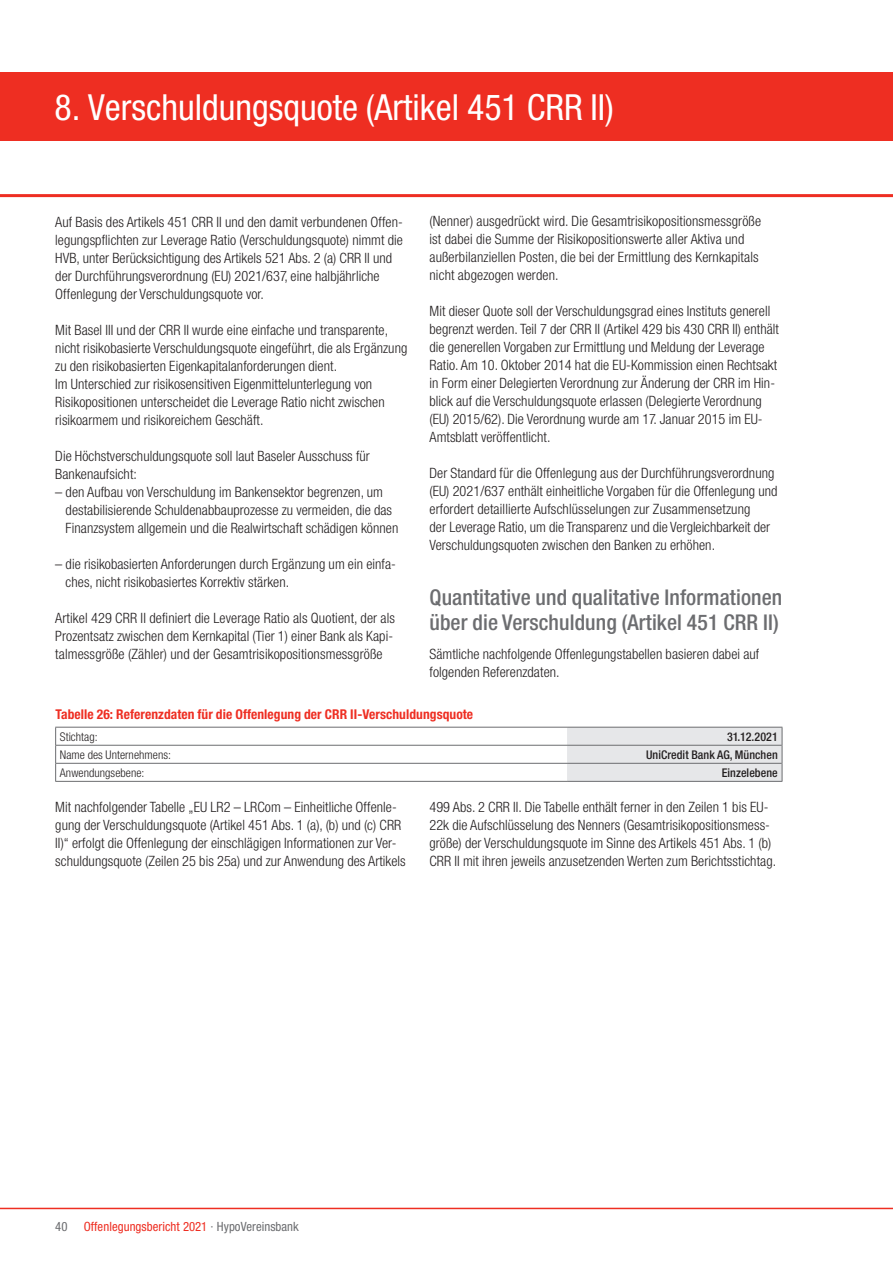
<style>
.page{position:relative;width:893px;height:1263px;background:#fff}
.page>*{position:absolute;margin:0;border:0;box-sizing:border-box;transform-origin:0 0}
.t1{font:condensed 36px "Helvetica Neue";color:#fff}
.t2{font:500 condensed 21.75px/24.8px "Helvetica Neue";letter-spacing:.005em;color:#6c6d70}
.t3{font:300 14.25px/18px "Helvetica HVB Cond";letter-spacing:.005em;color:#231f20}
.t4{font:700 condensed 13.5px "Helvetica Neue";letter-spacing:.005em;color:#ee2e22}
.t5{font:condensed 12.75px "Helvetica Neue";letter-spacing:.005em;color:#ee2e22}
.t6{font:condensed 12.75px "Helvetica Neue";color:#6c6d70}
.t7{font:300 12px "Helvetica HVB Cond";letter-spacing:.005em;color:#231f20}
.t8{font:500 12px "Helvetica HVB Cond";letter-spacing:.005em;color:#231f20}
.s1{color:#6c6d70}
</style>
<div class="page">
<hr style="left:0;top:1208px;width:893px;height:1px;background:#ee2e22">
<div style="left:0;top:72px;width:893px;height:68px;background:#ee2e22"></div>
<hr style="left:0;top:194px;width:893px;height:3px;background:#ee2e22">
<hr style="left:55px;top:727px;width:512px;height:1px;background:#6c6d70">
<svg style="left:55px;top:727px;width:1px;height:54px"></svg>
<hr style="left:55px;top:781px;width:512px;height:1px;background:#6c6d70">
<hr style="left:567px;top:781px;width:215px;height:1px;background:#6c6d70">
<hr style="left:56px;top:745px;width:511px;height:1px;background:#6c6d70">
<hr style="left:56px;top:763px;width:511px;height:1px;background:#6c6d70">
<svg style="left:567px;top:727px;width:216px;height:54px"></svg>
<h1 class="t1" style="left:55px;top:87px;width:561px">8. Verschuldungsquote (Artikel 451 CRR II)</h1>
<p class="t3" style="left:429px;top:212px;width:333px">(Nenner) ausgedrückt wird. Die Gesamtrisikopositionsmessgröße ist dabei die Summe der Risikopositionswerte aller Aktiva und außerbilanziellen Posten, die bei der Ermittlung des Kernkapitals nicht abgezogen werden.</p>
<p class="t3" style="left:429px;top:302px;width:351px">Mit dieser Quote soll der Verschuldungsgrad eines Instituts generell begrenzt werden. Teil 7 der CRR II (Artikel 429 bis 430 CRR II) enthält die generellen Vorgaben zur Ermittlung und Meldung der Leverage Ratio. Am 10. Oktober 2014 hat die EU-Kommission einen Rechtsakt in Form einer Delegierten Verordnung zur Änderung der CRR im Hin&shy;blick auf die Verschuldungsquote erlassen (Delegierte Verordnung (EU) 2015/62). Die Verordnung wurde am 17. Januar 2015 im EU-Amtsblatt veröffentlicht.</p>
<p class="t3" style="left:429px;top:464px;width:350px">Der Standard für die Offenlegung aus der Durchführungsverordnung (EU) 2021/637 enthält einheitliche Vorgaben für die Offenlegung und erfordert detaillierte Aufschlüsselungen zur Zusammensetzung<br>der Leverage Ratio, um die Transparenz und die Vergleichbarkeit der Verschuldungsquoten zwischen den Banken zu erhöhen.</p>
<h2 class="t2" style="left:429px;top:584px;width:354px">Quantitative und qualitative Informationen über die Verschuldung (Artikel 451 CRR II)</h2>
<p class="t3" style="left:429px;top:645px;width:331px">Sämtliche nachfolgende Offenlegungstabellen basieren dabei auf folgenden Referenzdaten.</p>
<p class="t4" style="left:56px;top:706px;width:419px">Tabelle 26: Referenzdaten für die Offenlegung der CRR II-Verschuldungsquote</p>
<p class="t7" style="left:60px;top:730px;width:39px">Stichtag:</p>
<p class="t8" style="left:727px;top:729px;width:52px">31.12.2021</p>
<p class="t7" style="left:60px;top:748px;width:113px">Name des Unternehmens:</p>
<p class="t8" style="left:646px;top:748px;width:133px">UniCredit Bank AG, München</p>
<p class="t7" style="left:60px;top:766px;width:86px">Anwendungsebene:</p>
<p class="t8" style="left:722px;top:766px;width:58px">Einzelebene</p>
<p class="t3" style="left:55px;top:797px;width:352px">Mit nachfolgender Tabelle „EU LR2 – LRCom – Einheitliche Offenle&shy;gung der Verschuldungsquote (Artikel 451 Abs. 1 (a), (b) und (c) CRR II)“ erfolgt die Offenlegung der einschlägigen Informationen zur Ver&shy;schuldungsquote (Zeilen 25 bis 25a) und zur Anwendung des Artikels</p>
<p class="t3" style="left:429px;top:797px;width:348px">499 Abs. 2 CRR II. Die Tabelle enthält ferner in den Zeilen 1 bis EU-22k die Aufschlüsselung des Nenners (Gesamtrisikopositionsmess&shy;größe) der Verschuldungsquote im Sinne des Artikels 451 Abs. 1 (b)<br>CRR II mit ihren jeweils anzusetzenden Werten zum Berichtsstichtag.</p>
<p class="t3" style="left:55px;top:213px;width:349px">Auf Basis des Artikels 451 CRR II und den damit verbundenen Offen&shy;legungspflichten zur Leverage Ratio (Verschuldungsquote) nimmt die HVB, unter Berücksichtigung des Artikels 521 Abs. 2 (a) CRR II und der Durchführungsverordnung (EU) 2021/637, eine halbjährliche Offenlegung der Verschuldungsquote vor.</p>
<p class="t3" style="left:55px;top:321px;width:354px">Mit Basel III und der CRR II wurde eine einfache und transparente, nicht risikobasierte Verschuldungsquote eingeführt, die als Ergänzung zu den risikobasierten Eigenkapitalanforderungen dient.<br>Im Unterschied zur risikosensitiven Eigenmittelunterlegung von Risikopositionen unterscheidet die Leverage Ratio nicht zwischen risikoarmem und risikoreichem Geschäft.</p>
<p class="t3" style="left:55px;top:447px;width:316px">Die Höchstverschuldungsquote soll laut Baseler Ausschuss für<br>Bankenaufsicht:</p>
<p class="t3" style="left:66px;top:483px;width:334px;text-indent:-10px">– den Aufbau von Verschuldung im Bankensektor begrenzen, um destabilisierende Schuldenabbauprozesse zu vermeiden, die das<br>Finanzsystem allgemein und die Realwirtschaft schädigen können</p>
<p class="t3" style="left:66px;top:555px;width:332px;text-indent:-10px">– die risikobasierten Anforderungen durch Ergänzung um ein einfa&shy;ches, nicht risikobasiertes Korrektiv stärken.</p>
<p class="t3" style="left:55px;top:609px;width:341px">Artikel 429 CRR II definiert die Leverage Ratio als Quotient, der als<br>Prozentsatz zwischen dem Kernkapital (Tier 1) einer Bank als Kapi&shy;talmessgröße (Zähler) und der Gesamtrisikopositionsmessgröße</p>
<p class="t6" style="left:55px;top:1218px;width:14px">40</p>
<p class="t5" style="left:84px;top:1218px;width:217px">Offenlegungsbericht 2021 <span class="s1">· HypoVereinsbank</span></p>
</div>
